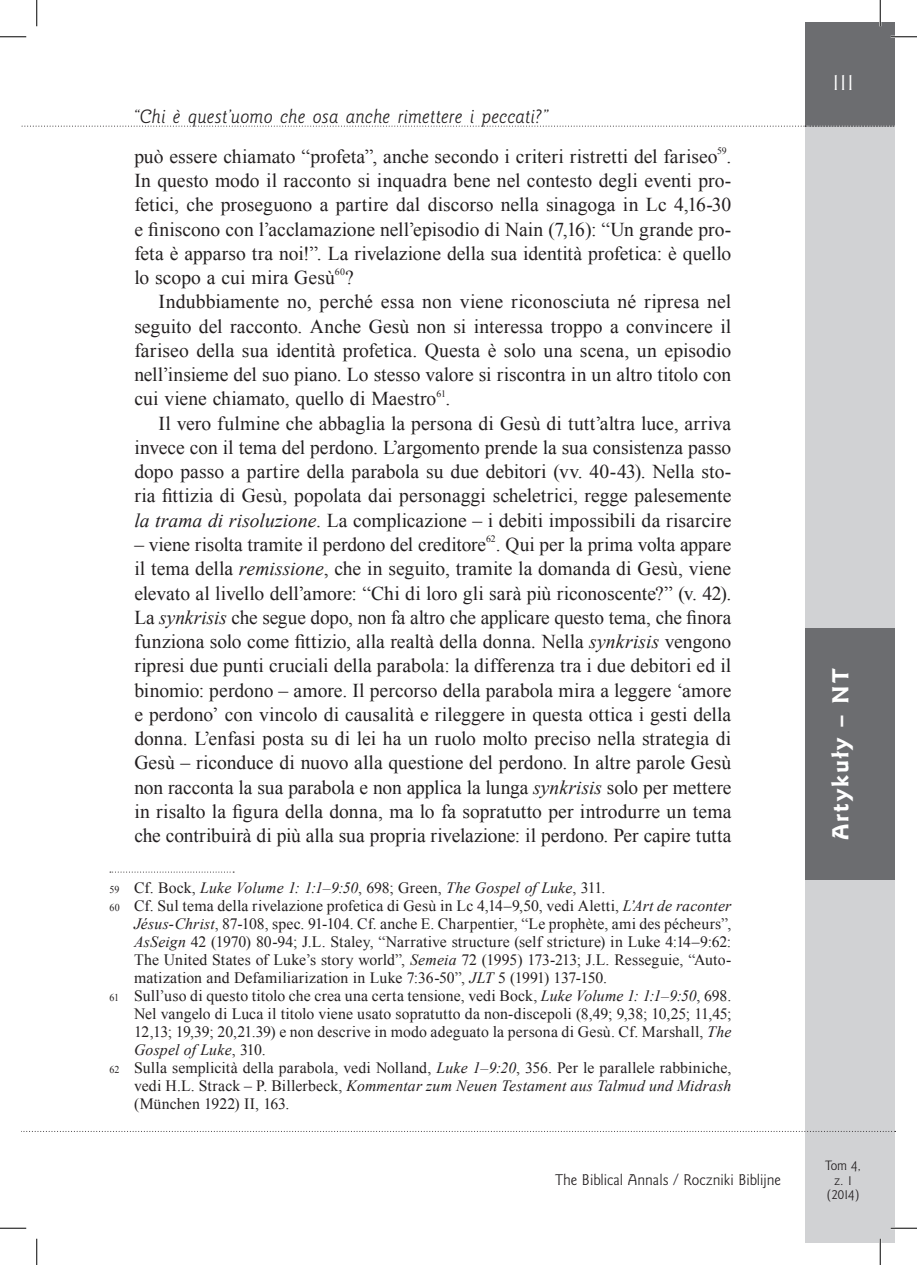
<style>
.page{position:relative;width:917px;height:1265px;background:#fff}
.page>*{position:absolute;margin:0;border:0;box-sizing:border-box;transform-origin:0 0}
.t1{font:21px "Goldy EFN Heavy";letter-spacing:.1em;color:#fff}
.t2{font:21px "Goldy EFN";color:#fff}
.Akapit{font:19.6px/24.3px "Times New Roman";color:#231f20;text-align:justify}
.t3{font:italic 17.5px "Goldy EFN";letter-spacing:.005em;color:#231f20}
.Przypis{font:15.75px/18px "Times New Roman";letter-spacing:.005em;color:#231f20;text-align:justify}
.Przypis-2{font:italic 15.75px "Times New Roman";letter-spacing:.01em;color:#231f20}
.t4{font:14px "Goldy EFN";color:#231f20}
.t5{font:12.25px/14.7px "Goldy EFN";color:#231f20;text-align:center}
.Akapit-2{font:9.8px "Times New Roman";color:#231f20}
.s1{font-style:italic}
.s2{font-style:normal;font-size:10.5px}
.s3{font-style:normal}
.s4{font-size:10.5px}
</style>
<div class="page">
<div style="left:806px;top:37px;width:89px;height:1205px;background:#d1d2d4"></div>
<div style="left:806px;top:22px;width:89px;height:104px;background:#6c6d70"></div>
<div style="left:806px;top:628px;width:89px;height:251px;background:#6c6d70"></div>
<svg style="left:110px;top:871px;width:124px;height:1px"></svg>
<svg style="left:22px;top:126px;width:873px;height:1px"></svg>
<hr style="left:891px;top:36px;width:26px;height:2px;background:#fff">
<hr style="left:891px;top:1226px;width:26px;height:2px;background:#fff">
<hr style="left:879px;top:0;width:2px;height:26px;background:#fff">
<hr style="left:879px;top:1238px;width:2px;height:26px;background:#fff">
<svg style="left:0;top:36px;width:26px;height:1px"></svg>
<svg style="left:891px;top:36px;width:26px;height:1px"></svg>
<svg style="left:0;top:1227px;width:26px;height:1px"></svg>
<svg style="left:891px;top:1227px;width:26px;height:1px"></svg>
<svg style="left:36px;top:0;width:1px;height:26px"></svg>
<svg style="left:36px;top:1238px;width:1px;height:26px"></svg>
<svg style="left:880px;top:0;width:1px;height:26px"></svg>
<svg style="left:880px;top:1238px;width:1px;height:26px"></svg>
<p class="t3" style="left:134px;top:106px;width:416px">“Chi è quest’uomo che osa anche rimettere i peccati?”</p>
<p class="Akapit" style="left:134px;top:144px;width:598px">può essere chiamato “profeta”, anche secondo i criteri ristretti del fariseo<sup>59</sup>.<br>In questo modo il racconto si inquadra bene nel contesto degli eventi pro&shy;fetici, che proseguono a partire dal discorso nella sinagoga in Lc 4,16-30 e finiscono con l’acclamazione nell’episodio di Nain (7,16): “Un grande pro&shy;feta è apparso tra noi!”. La rivelazione della sua identità profetica: è quello lo scopo a cui mira Gesù<sup>60</sup>?</p>
<p class="Akapit" style="left:134px;top:289px;width:598px;text-indent:24px">Indubbiamente no, perché essa non viene riconosciuta né ripresa nel seguito del racconto. Anche Gesù non si interessa troppo a convincere il fariseo della sua identità profetica. Questa è solo una scena, un episodio nell’insieme del suo piano. Lo stesso valore si riscontra in un altro titolo con cui viene chiamato, quello di Maestro</p>
<p class="Akapit-2" style="left:436px;top:386px;width:11px">61</p>
<p class="Akapit" style="left:446px;top:386px;width:6px">.</p>
<p class="Akapit" style="left:134px;top:410px;width:598px;text-indent:24px">Il vero fulmine che abbaglia la persona di Gesù di tutt’altra luce, arriva invece con il tema del perdono. L’argomento prende la sua consistenza passo dopo passo a partire della parabola su due debitori (vv. 40-43). Nella sto&shy;ria fittizia di Gesù, popolata dai personaggi scheletrici, regge palesemente <span class="s1">la trama di risoluzione</span>. La complicazione – i debiti impossibili da risarcire</p>
<p class="Akapit" style="left:134px;top:532px;width:353px">– viene risolta tramite il perdono del creditore</p>
<p class="Akapit-2" style="left:486px;top:532px;width:11px">62</p>
<p class="Akapit" style="left:134px;top:532px;width:598px;text-indent:362px">. Qui per la prima volta appare il tema della <span class="s1">remissione</span>, che in seguito, tramite la domanda di Gesù, viene elevato al livello dell’amore: “Chi di loro gli sarà più riconoscente?” (v. 42).<br>La <span class="s1">synkrisis</span> che segue dopo, non fa altro che applicare questo tema, che finora funziona solo come fittizio, alla realtà della donna<span class="s1">.</span> Nella <span class="s1">synkrisis</span> vengono ripresi due punti cruciali della parabola: la differenza tra i due debitori ed il binomio: perdono – amore. Il percorso della parabola mira a leggere ‘amore e perdono’ con vincolo di causalità e rileggere in questa ottica i gesti della donna. L’enfasi posta su di lei ha un ruolo molto preciso nella strategia di Gesù – riconduce di nuovo alla questione del perdono. In altre parole Gesù non racconta la sua parabola e non applica la lunga <span class="s1">synkrisis</span> solo per mettere in risalto la figura della donna, ma lo fa sopratutto per introdurre un tema che contribuirà di più alla sua propria rivelazione: il perdono. Per capire tutta</p>
<p class="Przypis-2" style="left:110px;top:876px;width:497px"><span class="s2">59</span> <span class="s3">Cf. Bock,</span> Luke Volume 1: 1:1–9:50<span class="s3">, 698; Green,</span> The Gospel of Luke<span class="s3">, 311.</span></p>
<p class="Przypis" style="left:134px;top:895px;width:599px;text-indent:-25px"><span class="s4">60</span> Cf. Sul tema della rivelazione profetica di Gesù in Lc 4,14–9,50, vedi Aletti, <span class="s1">L’Art de raconter Jésus-Christ</span>, 87-108, spec. 91-104. Cf. anche E. Charpentier, “Le prophète, ami des pécheurs”, <span class="s1">AsSeign</span> 42 (1970) 80-94; J.L. Staley, “Narrative structure (self stricture) in Luke 4:14–9:62:<br>The United States of Luke’s story world”, <span class="s1">Semeia</span> 72 (1995) 173-213; J.L. Resseguie, “Auto&shy;matization and Defamiliarization in Luke 7:36-50”, <span class="s1">JLT</span> 5 (1991) 137-150.</p>
<p class="Przypis" style="left:134px;top:986px;width:599px;text-indent:-25px"><span class="s4">61</span> Sull’uso di questo titolo che crea una certa tensione, vedi Bock, <span class="s1">Luke Volume 1: 1:1–9:50</span>, 698.<br>Nel vangelo di Luca il titolo viene usato sopratutto da non-discepoli (8,49; 9,38; 10,25; 11,45; 12,13; 19,39; 20,21.39) e non descrive in modo adeguato la persona di Gesù. Cf. Marshall, <span class="s1">The Gospel of Luke</span>, 310.</p>
<p class="Przypis" style="left:134px;top:1058px;width:599px;text-indent:-25px"><span class="s4">62</span> Sulla semplicità della parabola, vedi Nolland, <span class="s1">Luke 1–9:20</span>, 356. Per le parallele rabbiniche, vedi H.L. Strack – P. Billerbeck, <span class="s1">Kommentar zum Neuen Testament aus Talmud und Midrash </span>(München 1922) II, 163.</p>
<p class="t4" style="left:555px;top:1171px;width:227px">The Biblical Annals / Roczniki Biblijne</p>
<p class="t2" style="left:832px;top:69px;width:23px">111</p>
<p class="t1" style="left:827px;top:840px;width:174px;rotate:-90deg">Artykuły – NT</p>
<p class="t5" style="left:825px;top:1158px;width:37px">Tom 4, z. 1 (2014)</p>
</div>
